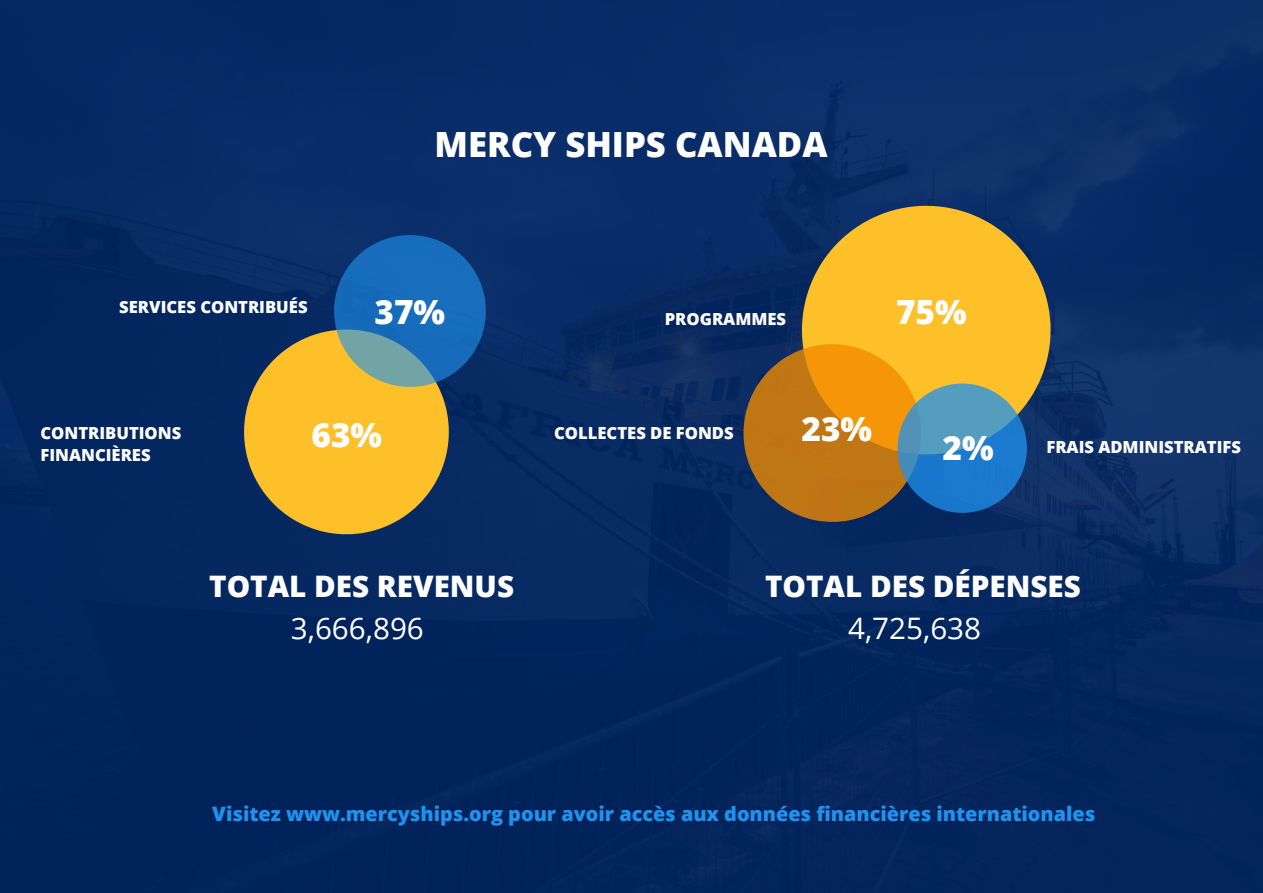
<style>
.page{position:relative;width:1263px;height:893px;background:#fff}
.page>*{position:absolute;margin:0;border:0;box-sizing:border-box;transform-origin:0 0}
.t1{font:800 34.8px "Open Sans";color:#fff}
.t2{font:800 33.3px "Open Sans";color:#fff}
.t3{font:800 29.55px "Open Sans";color:#fff}
.t4{font:29.55px "Open Sans";color:#fff}
.t5{font:800 19.8px "Open Sans";color:#1f92ef}
.t6{font:800 16.65px/22.5px "Open Sans";color:#fff}
</style>
<div class="page">
<div style="left:0;top:0;width:1263px;height:892px;background:#002663"></div>
<svg style="left:244px;top:235px;width:242px;height:299px"></svg>
<svg style="left:802px;top:206px;width:248px;height:248px;fill:#fec029"></svg>
<svg style="left:743px;top:344px;width:284px;height:178px;background:#917e4e"></svg>
<h1 class="t1" style="left:435px;top:118px;width:394px">MERCY SHIPS CANADA</h1>
<p class="t6" style="left:119px;top:294px;width:190px">SERVICES CONTRIBUÉS</p>
<h2 class="t2" style="left:375px;top:286px;width:72px">37%</h2>
<p class="t6" style="left:665px;top:307px;width:123px">PROGRAMMES</p>
<h2 class="t2" style="left:896px;top:286px;width:72px">75%</h2>
<p class="t6" style="left:40px;top:420px;width:142px">CONTRIBUTIONS<br>FINANCIÈRES</p>
<h2 class="t2" style="left:312px;top:409px;width:72px">63%</h2>
<p class="t6" style="left:554px;top:420px;width:181px">COLLECTES DE FONDS</p>
<h2 class="t2" style="left:801px;top:403px;width:72px">23%</h2>
<h2 class="t2" style="left:942px;top:423px;width:53px">2%</h2>
<p class="t6" style="left:1046px;top:435px;width:196px">FRAIS ADMINISTRATIFS</p>
<h3 class="t3" style="left:209px;top:564px;width:306px">TOTAL DES REVENUS</h3>
<h3 class="t4" style="left:291px;top:608px;width:134px">3,666,896</h3>
<h3 class="t3" style="left:765px;top:564px;width:317px">TOTAL DES DÉPENSES</h3>
<h3 class="t4" style="left:848px;top:608px;width:134px">4,725,638</h3>
<p class="t5" style="left:212px;top:799px;width:885px">Visitez www.mercyships.org pour avoir accès aux données financières internationales</p>
</div>
